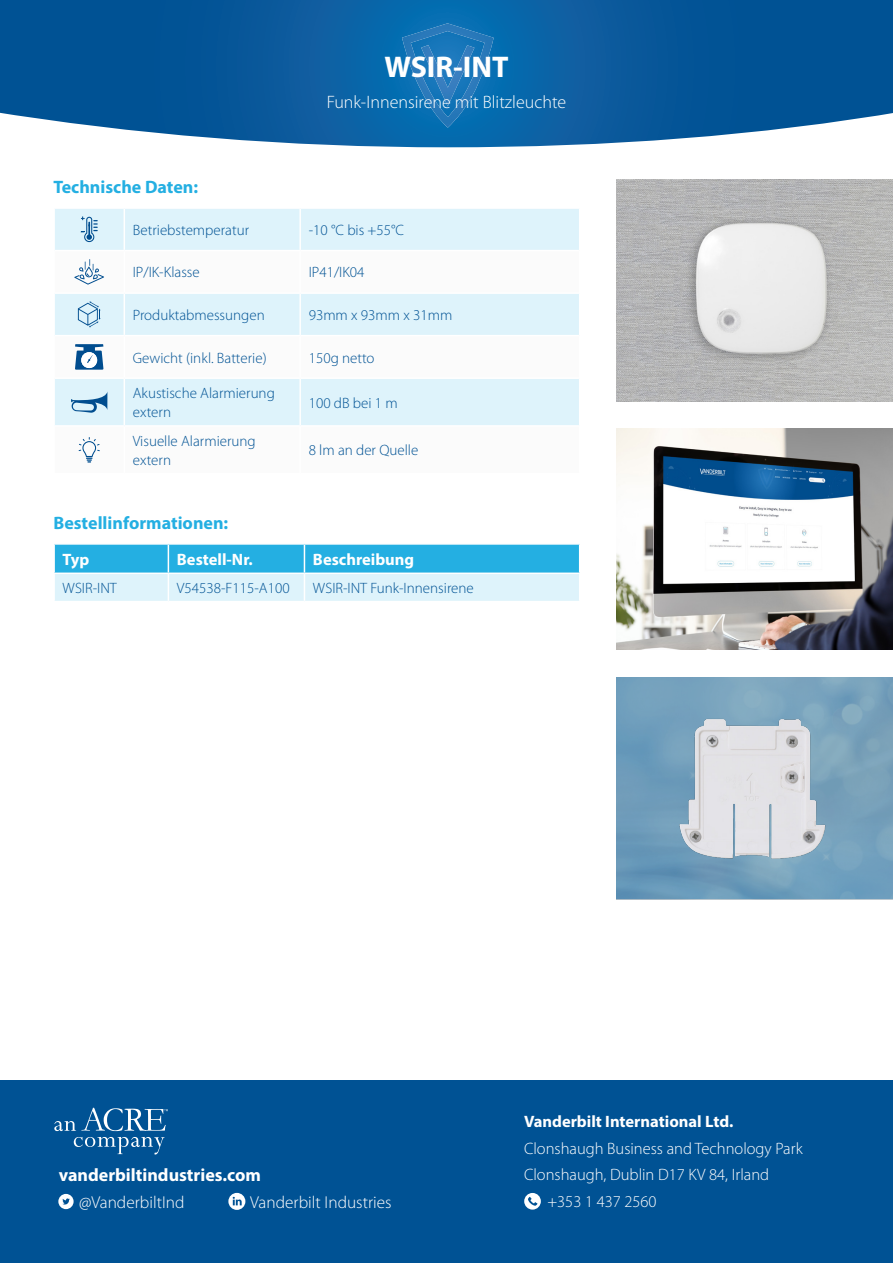
<style>
.page{position:relative;width:893px;height:1263px;background:#fff}
.page>*{position:absolute;margin:0;border:0;box-sizing:border-box;transform-origin:0 0}
.t1{font:700 30px "Myriad Pro";color:#fff}
.t2{font:300 18px "Myriad Pro";color:#fff}
.t3{font:700 18px "Myriad Pro";color:#fff}
.Main-header-text{font:700 18px "Myriad Pro";color:#24afe2}
.body-text{font:700 18px "Myriad Pro";color:#24afe2}
.t4{font:300 17.25px "Myriad Pro";color:#fff}
.body-text-2{font:300 16.5px "Myriad Pro";color:#fff}
.body-text-3{font:700 16.5px "Myriad Pro";color:#fff}
.Table-header{font:700 16.5px "Myriad Pro";color:#fff}
.Table-body-rows{font:300 15px/19.5px "Myriad Pro";color:#005294}
</style>
<div class="page">
<svg style="left:0;top:0;width:893px;height:147px;background:#1966a3"></svg>
<svg style="left:402px;top:23px;width:92px;height:105px;background:#1976b8"></svg>
<div style="left:55px;top:209px;width:524px;height:41px;background:#def3fb"></div>
<svg style="left:55px;top:294px;width:524px;height:157px;fill:#def3fb"></svg>
<hr style="left:55px;top:335px;width:69px;height:1px;background:#fff">
<hr style="left:124px;top:335px;width:176px;height:1px;background:#fff">
<hr style="left:300px;top:335px;width:279px;height:1px;background:#fff">
<hr style="left:55px;top:377px;width:69px;height:2px;background:#fff">
<hr style="left:124px;top:377px;width:176px;height:2px;background:#fff">
<hr style="left:300px;top:377px;width:279px;height:2px;background:#fff">
<hr style="left:55px;top:425px;width:69px;height:2px;background:#fff">
<hr style="left:124px;top:425px;width:176px;height:2px;background:#fff">
<hr style="left:300px;top:425px;width:279px;height:2px;background:#fff">
<hr style="left:124px;top:209px;width:1px;height:41px;background:#fff">
<hr style="left:299px;top:209px;width:2px;height:41px;background:#fff">
<hr style="left:124px;top:294px;width:1px;height:41px;background:#fff">
<hr style="left:299px;top:294px;width:2px;height:41px;background:#fff">
<hr style="left:124px;top:336px;width:1px;height:41px;background:#fff">
<hr style="left:299px;top:336px;width:2px;height:41px;background:#fff">
<hr style="left:124px;top:379px;width:1px;height:46px;background:#fff">
<hr style="left:299px;top:379px;width:2px;height:46px;background:#fff">
<hr style="left:124px;top:427px;width:1px;height:46px;background:#fff">
<hr style="left:299px;top:427px;width:2px;height:46px;background:#fff">
<svg style="left:81px;top:217px;width:17px;height:25px"></svg>
<svg style="left:74px;top:259px;width:30px;height:26px"></svg>
<svg style="left:78px;top:302px;width:23px;height:25px"></svg>
<svg style="left:75px;top:344px;width:28px;height:26px"></svg>
<svg style="left:71px;top:391px;width:36px;height:22px"></svg>
<svg style="left:79px;top:437px;width:21px;height:26px"></svg>
<svg style="left:54px;top:544px;width:526px;height:57px;background:#83d1ee"></svg>
<hr style="left:53px;top:572px;width:115px;height:2px;background:#fff">
<hr style="left:168px;top:572px;width:136px;height:2px;background:#fff">
<hr style="left:304px;top:572px;width:276px;height:2px;background:#fff">
<div style="left:0;top:1080px;width:893px;height:183px;background:#005294"></div>
<svg style="left:524px;top:1193px;width:17px;height:17px"></svg>
<svg style="left:58px;top:1194px;width:16px;height:15px"></svg>
<svg style="left:228px;top:1193px;width:17px;height:17px"></svg>
<img style="left:617px;top:180px;width:276px;height:221px">
<img style="left:617px;top:429px;width:276px;height:221px">
<svg style="left:74px;top:1137px;width:91px;height:17px"></svg>
<svg style="left:54px;top:1108px;width:114px;height:23px"></svg>
<svg style="left:617px;top:677px;width:276px;height:222px;background:#729ebb"></svg>
<img style="left:665px;top:711px;width:179px;height:156px">
<h1 class="t1" style="left:384px;top:47px;width:126px">WSIR-INT</h1>
<p class="t2" style="left:327px;top:91px;width:241px">Funk-Innensirene mit Blitzleuchte</p>
<p class="body-text" style="left:53px;top:175px;width:146px">Technische Daten:</p>
<p class="Table-body-rows" style="left:133px;top:220px;width:118px">Betriebstemperatur</p>
<p class="Table-body-rows" style="left:309px;top:220px;width:97px">-10 °C bis +55°C</p>
<p class="Table-body-rows" style="left:133px;top:263px;width:69px">IP/IK-Klasse</p>
<p class="Table-body-rows" style="left:309px;top:263px;width:57px">IP41/IK04</p>
<p class="Table-body-rows" style="left:133px;top:305px;width:133px">Produktabmessungen</p>
<p class="Table-body-rows" style="left:309px;top:305px;width:145px">93mm x 93mm x 31mm</p>
<p class="Table-body-rows" style="left:133px;top:348px;width:135px">Gewicht (inkl. Batterie)</p>
<p class="Table-body-rows" style="left:309px;top:348px;width:67px">150g netto</p>
<p class="Table-body-rows" style="left:133px;top:383px;width:144px">Akustische Alarmierung extern</p>
<p class="Table-body-rows" style="left:309px;top:393px;width:91px">100 dB bei 1 m</p>
<p class="Table-body-rows" style="left:133px;top:431px;width:124px">Visuelle Alarmierung extern</p>
<p class="Table-body-rows" style="left:309px;top:440px;width:111px">8 lm an der Quelle</p>
<p class="Main-header-text" style="left:53px;top:511px;width:176px">Bestellinformationen:</p>
<p class="Table-header" style="left:63px;top:548px;width:28px">Typ</p>
<p class="Table-header" style="left:177px;top:548px;width:77px">Bestell-Nr.</p>
<p class="Table-header" style="left:313px;top:548px;width:103px">Beschreibung</p>
<p class="Table-body-rows" style="left:63px;top:578px;width:56px">WSIR-INT</p>
<p class="Table-body-rows" style="left:177px;top:578px;width:114px">V54538-F115-A100</p>
<p class="Table-body-rows" style="left:313px;top:578px;width:162px">WSIR-INT Funk-Innensirene</p>
<p class="t3" style="left:59px;top:1163px;width:204px">vanderbiltindustries.com</p>
<p class="t4" style="left:79px;top:1191px;width:107px">@VanderbiltInd</p>
<p class="t4" style="left:250px;top:1191px;width:143px">Vanderbilt Industries</p>
<p class="body-text-3" style="left:524px;top:1111px;width:211px">Vanderbilt International Ltd.</p>
<p class="body-text-2" style="left:524px;top:1138px;width:280px">Clonshaugh Business and Technology Park</p>
<p class="body-text-2" style="left:524px;top:1165px;width:247px">Clonshaugh, Dublin D17 KV 84, Irland</p>
<p class="body-text-2" style="left:547px;top:1191px;width:111px">+353 1 437 2560</p>
</div>
